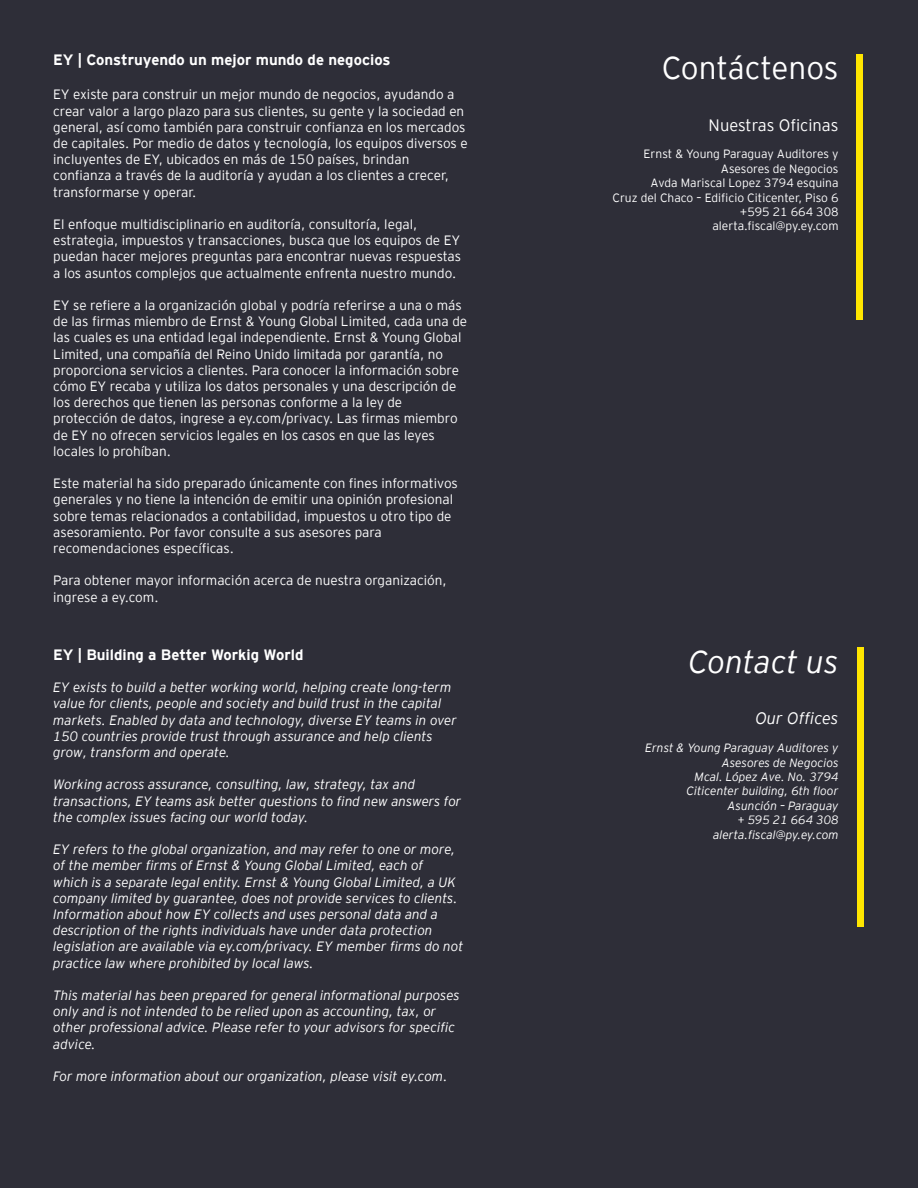
<style>
.page{position:relative;width:918px;height:1188px;background:#fff}
.page>*{position:absolute;margin:0;border:0;box-sizing:border-box;transform-origin:0 0}
.t1{font:300 31.5px "EY Interstate";letter-spacing:-.005em;color:#fff}
.t2{font:italic 300 31.5px "EY Interstate";color:#fff}
.t3{font:300 16.5px "EY Interstate";color:#fff}
.t4{font:italic 300 16.5px "EY Interstate";color:#fff}
.t5{font:700 15px "EY Interstate";color:#fff}
.t6{font:300 13.5px/16.2px "EY Interstate";color:#fff}
.t7{font:italic 300 13.5px/16.2px "EY Interstate";color:#fff}
.t8{font:300 12px/14.4px "EY Interstate";color:#fff;text-align:right}
.t9{font:italic 300 12px/14.4px "EY Interstate";color:#fff;text-align:right}
</style>
<div class="page">
<div style="left:1px;top:1px;width:917px;height:1187px;background:#2e2e38"></div>
<div style="left:856px;top:54px;width:7px;height:266px;background:#ffe600"></div>
<div style="left:857px;top:647px;width:7px;height:280px;background:#ffe600"></div>
<p class="t5" style="left:53px;top:49px;width:339px">EY | Construyendo un mejor mundo de negocios</p>
<p class="t6" style="left:53px;top:86px;width:416px">EY existe para construir un mejor mundo de negocios, ayudando a crear valor a largo plazo para sus clientes, su gente y la sociedad en general, así como también para construir confianza en los mercados de capitales. Por medio de datos y tecnología, los equipos diversos e incluyentes de EY, ubicados en más de 150 países, brindan confianza a través de la auditoría y ayudan a los clientes a crecer, transformarse y operar.</p>
<p class="t6" style="left:53px;top:215px;width:409px">El enfoque multidisciplinario en auditoría, consultoría, legal, estrategia, impuestos y transacciones, busca que los equipos de EY puedan hacer mejores preguntas para encontrar nuevas respuestas a los asuntos complejos que actualmente enfrenta nuestro mundo.</p>
<p class="t6" style="left:53px;top:296px;width:415px">EY se refiere a la organización global y podría referirse a una o más de las firmas miembro de Ernst &amp; Young Global Limited, cada una de las cuales es una entidad legal independiente. Ernst &amp; Young Global Limited, una compañía del Reino Unido limitada por garantía, no proporciona servicios a clientes. Para conocer la información sobre cómo EY recaba y utiliza los datos personales y una descripción de los derechos que tienen las personas conforme a la ley de protección de datos, ingrese a ey.com/privacy. Las firmas miembro de EY no ofrecen servicios legales en los casos en que las leyes locales lo prohíban.</p>
<p class="t6" style="left:53px;top:475px;width:406px">Este material ha sido preparado únicamente con fines informativos generales y no tiene la intención de emitir una opinión profesional sobre temas relacionados a contabilidad, impuestos u otro tipo de asesoramiento. Por favor consulte a sus asesores para recomendaciones específicas.</p>
<p class="t6" style="left:53px;top:572px;width:395px">Para obtener mayor información acerca de nuestra organización, ingrese a ey.com.</p>
<p class="t5" style="left:53px;top:644px;width:252px">EY | Building a Better Workig World</p>
<p class="t7" style="left:53px;top:679px;width:405px">EY exists to build a better working world, helping create long-term value for clients, people and society and build trust in the capital markets. Enabled by data and technology, diverse EY teams in over 150 countries provide trust through assurance and help clients grow, transform and operate.</p>
<p class="t7" style="left:53px;top:776px;width:410px">Working across assurance, consulting, law, strategy, tax and transactions, EY teams ask better questions to find new answers for the complex issues facing our world today.</p>
<p class="t7" style="left:53px;top:841px;width:412px">EY refers to the global organization, and may refer to one or more, of the member firms of Ernst &amp; Young Global Limited, each of<br>which is a separate legal entity. Ernst &amp; Young Global Limited, a UK company limited by guarantee, does not provide services to clients.<br>Information about how EY collects and uses personal data and a description of the rights individuals have under data protection legislation are available via ey.com/privacy. EY member firms do not practice law where prohibited by local laws.</p>
<p class="t7" style="left:53px;top:986px;width:408px">This material has been prepared for general informational purposes only and is not intended to be relied upon as accounting, tax, or other professional advice. Please refer to your advisors for specific advice.</p>
<p class="t7" style="left:53px;top:1067px;width:396px">For more information about our organization, please visit ey.com.</p>
<h1 class="t1" style="left:662px;top:46px;width:178px">Contáctenos</h1>
<p class="t3" style="left:709px;top:113px;width:131px">Nuestras Oficinas</p>
<p class="t8" style="left:612px;top:146px;width:228px">Ernst &amp; Young Paraguay Auditores y<br>Asesores de Negocios<br>Avda Mariscal Lopez 3794 esquina<br>Cruz del Chaco – Edificio Citicenter, Piso 6 +595 21 664 308 alerta.fiscal@py.ey.com</p>
<h1 class="t2" style="left:689px;top:640px;width:152px">Contact us</h1>
<p class="t4" style="left:755px;top:707px;width:85px">Our Offices</p>
<p class="t9" style="left:645px;top:740px;width:195px">Ernst &amp; Young Paraguay Auditores y<br>Asesores de Negocios<br>Mcal. López Ave. No. 3794<br>Citicenter building, 6th floor<br>Asunción – Paraguay<br>+ 595 21 664 308 alerta.fiscal@py.ey.com</p>
</div>
